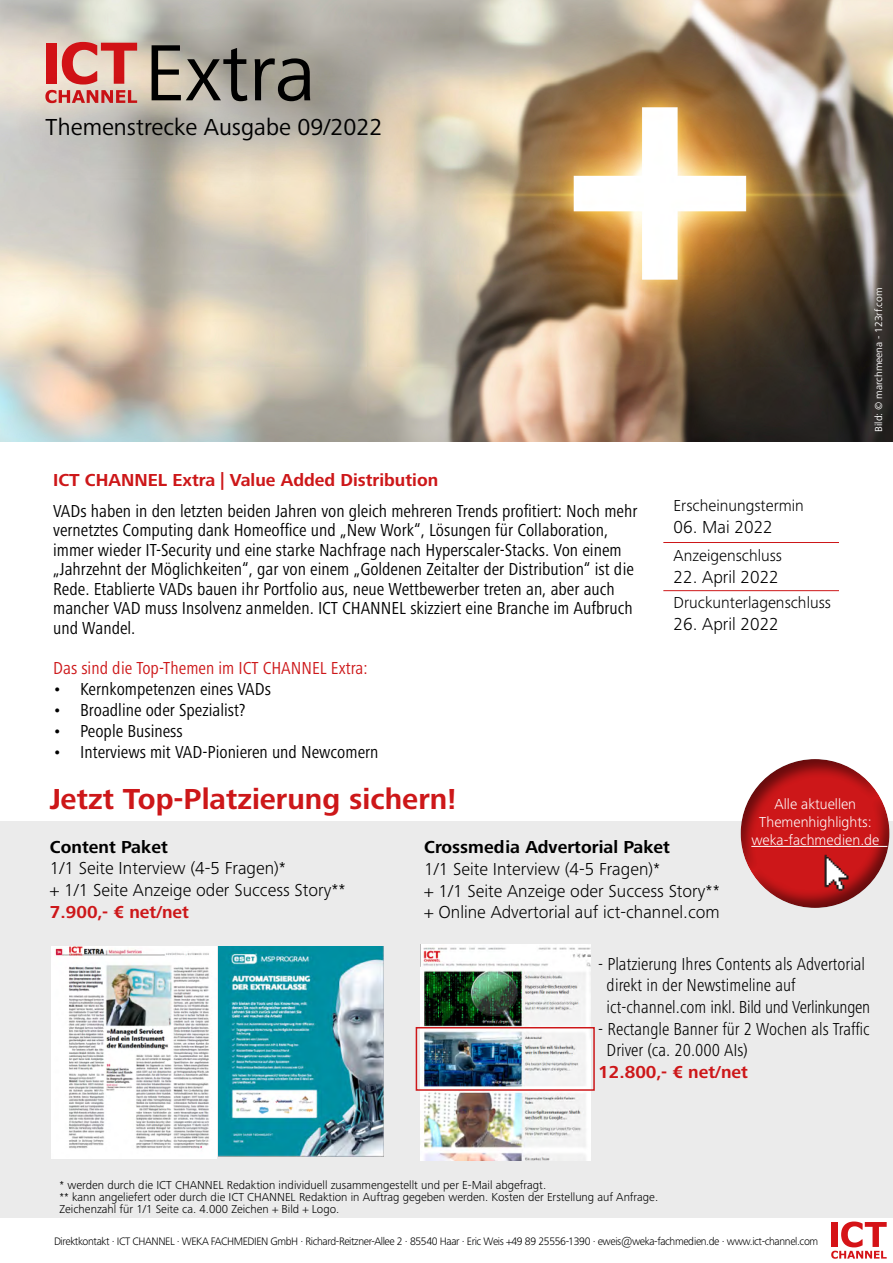
<style>
.page{position:relative;width:893px;height:1263px;background:#fff}
.page>*{position:absolute;margin:0;border:0;box-sizing:border-box;transform-origin:0 0}
.t1{font:82.5px "Frutiger Next Pro";color:#000}
.t2{font:700 30px "Frutiger Next Pro";color:#cd1719}
.t3{font:24px "Frutiger Next Pro";color:#000}
.t4{font:condensed 18px/19.5px "Frutiger Next Pro";color:#000}
.t5{font:300 18px/21.6px "Frutiger Next Pro";color:#000}
.t6{font:300 condensed 18px/21.6px "Frutiger Next Pro";color:#000}
.t7{font:700 18px "Frutiger Next Pro";color:#cd1719}
.t8{font:condensed 18px "Frutiger Next Pro";color:#cd1719}
.t9{font:700 18px "Frutiger Next Pro";color:#000}
.t10{font:300 16.5px "Frutiger Next Pro";color:#000}
.t11{font:300 15px/18px "Frutiger Next Pro";color:#fff;text-align:center}
.t12{font:300 12px/12px "Frutiger Next Pro";color:#000}
.t13{font:300 11.25px "Frutiger Next Pro";letter-spacing:-.035em;color:#000}
.t14{font:10.5px "Frutiger Next Pro";color:#fff}
</style>
<div class="page">
<hr style="left:663px;top:542px;width:176px;height:1px;background:#cd1719">
<hr style="left:663px;top:590px;width:176px;height:1px;background:#cd1719">
<div style="left:0;top:821px;width:893px;height:397px;background:#ebebeb"></div>
<div style="left:726px;top:748px;width:167px;height:161px;background:#000;opacity:.5"></div>
<img style="left:420px;top:944px;width:171px;height:217px">
<hr style="left:751px;top:846px;width:136px;height:1px;background:#fff">
<img style="left:824px;top:854px;width:26px;height:36px">
<svg style="left:831px;top:1221px;width:56px;height:38px"></svg>
<div style="left:831px;top:1222px;width:7px;height:25px;background:#d51317"></div>
<div style="left:416px;top:1027px;width:179px;height:64px;border:2px solid #cd1719"></div>
<img style="left:0;top:0;width:893px;height:441px">
<img style="left:51px;top:946px;width:166px;height:213px">
<img style="left:218px;top:946px;width:166px;height:211px">
<svg style="left:0;top:0;width:536px;height:337px;background:#c9bfaf"></svg>
<svg style="left:4px;top:69px;width:421px;height:117px;background:#c6bbae"></svg>
<h1 class="t1" style="left:145px;top:26px;width:173px">Extra</h1>
<h3 class="t3" style="left:45px;top:113px;width:338px">Themenstrecke Ausgabe 09/2022</h3>
<p class="t7" style="left:53px;top:470px;width:387px">ICT CHANNEL Extra | Value Added Distribution</p>
<p class="t4" style="left:53px;top:501px;width:586px">VADs haben in den letzten beiden Jahren von gleich mehreren Trends profitiert: Noch mehr vernetztes Computing dank Homeoffice und „New Work“, Lösungen für Collaboration, immer wieder IT-Security und eine starke Nachfrage nach Hyperscaler-Stacks. Von einem „Jahrzehnt der Möglichkeiten“, gar von einem „Goldenen Zeitalter der Distribution“ ist die Rede. Etablierte VADs bauen ihr Portfolio aus, neue Wettbewerber treten an, aber auch mancher VAD muss Insolvenz anmelden. ICT CHANNEL skizziert eine Branche im Aufbruch und Wandel.</p>
<p class="t10" style="left:674px;top:496px;width:132px">Erscheinungstermin</p>
<p class="t5" style="left:674px;top:516px;width:101px">06. Mai 2022</p>
<p class="t10" style="left:674px;top:546px;width:110px">Anzeigenschluss</p>
<p class="t5" style="left:674px;top:566px;width:107px">22. April 2022</p>
<p class="t10" style="left:674px;top:593px;width:159px">Druckunterlagenschluss</p>
<p class="t5" style="left:674px;top:613px;width:107px">26. April 2022</p>
<p class="t14" style="left:873px;top:432px;width:145px;rotate:-90deg">Bild: © marchmeena - 123rf.com</p>
<p class="t8" style="left:53px;top:658px;width:316px">Das sind die Top-Themen im ICT CHANNEL Extra:</p>
<p class="t4" style="left:53px;top:679px;width:219px">• Kernkompetenzen eines VADs</p>
<p class="t4" style="left:53px;top:700px;width:194px">• Broadline oder Spezialist?</p>
<p class="t4" style="left:53px;top:721px;width:131px">• People Business</p>
<p class="t4" style="left:53px;top:742px;width:327px">• Interviews mit VAD-Pionieren und Newcomern</p>
<h2 class="t2" style="left:50px;top:782px;width:408px">Jetzt Top-Platzierung sichern!</h2>
<p class="t11" style="left:751px;top:795px;width:130px">Alle aktuellen<br>Themenhighlights: weka-fachmedien.de</p>
<p class="t9" style="left:50px;top:836px;width:119px">Content Paket</p>
<p class="t5" style="left:50px;top:858px;width:297px">1/1 Seite Interview (4-5 Fragen)*<br>+ 1/1 Seite Anzeige oder Success Story**</p>
<p class="t7" style="left:50px;top:901px;width:141px">7.900,- € net/net</p>
<p class="t9" style="left:424px;top:837px;width:247px">Crossmedia Advertorial Paket</p>
<p class="t5" style="left:424px;top:858px;width:297px">1/1 Seite Interview (4-5 Fragen)*<br>+ 1/1 Seite Anzeige oder Success Story** + Online Advertorial auf ict-channel.com</p>
<p class="t6" style="left:607px;top:953px;width:265px;text-indent:-8px">- Platzierung Ihres Contents als Advertorial direkt in der Newstimeline auf ict-channel.com inkl. Bild und Verlinkungen</p>
<p class="t6" style="left:607px;top:1018px;width:265px;text-indent:-8px">- Rectangle Banner für 2 Wochen als Traffic<br>Driver (ca. 20.000 AIs)</p>
<p class="t7" style="left:598px;top:1061px;width:151px">12.800,- € net/net</p>
<p class="t12" style="left:60px;top:1179px;width:600px">* werden durch die ICT CHANNEL Redaktion individuell zusammengestellt und per E-Mail abgefragt.<br>** kann angeliefert oder durch die ICT CHANNEL Redaktion in Auftrag gegeben werden. Kosten der Erstellung auf Anfrage.<br>Zeichenzahl für 1/1 Seite ca. 4.000 Zeichen + Bild + Logo.</p>
<p class="t13" style="left:54px;top:1234px;width:766px">Direktkontakt · ICT CHANNEL · WEKA FACHMEDIEN GmbH · Richard-Reitzner-Allee 2 · 85540 Haar · Eric Weis +49 89 25556-1390 · eweis@weka-fachmedien.de · www.ict-channel.com</p>
</div>
